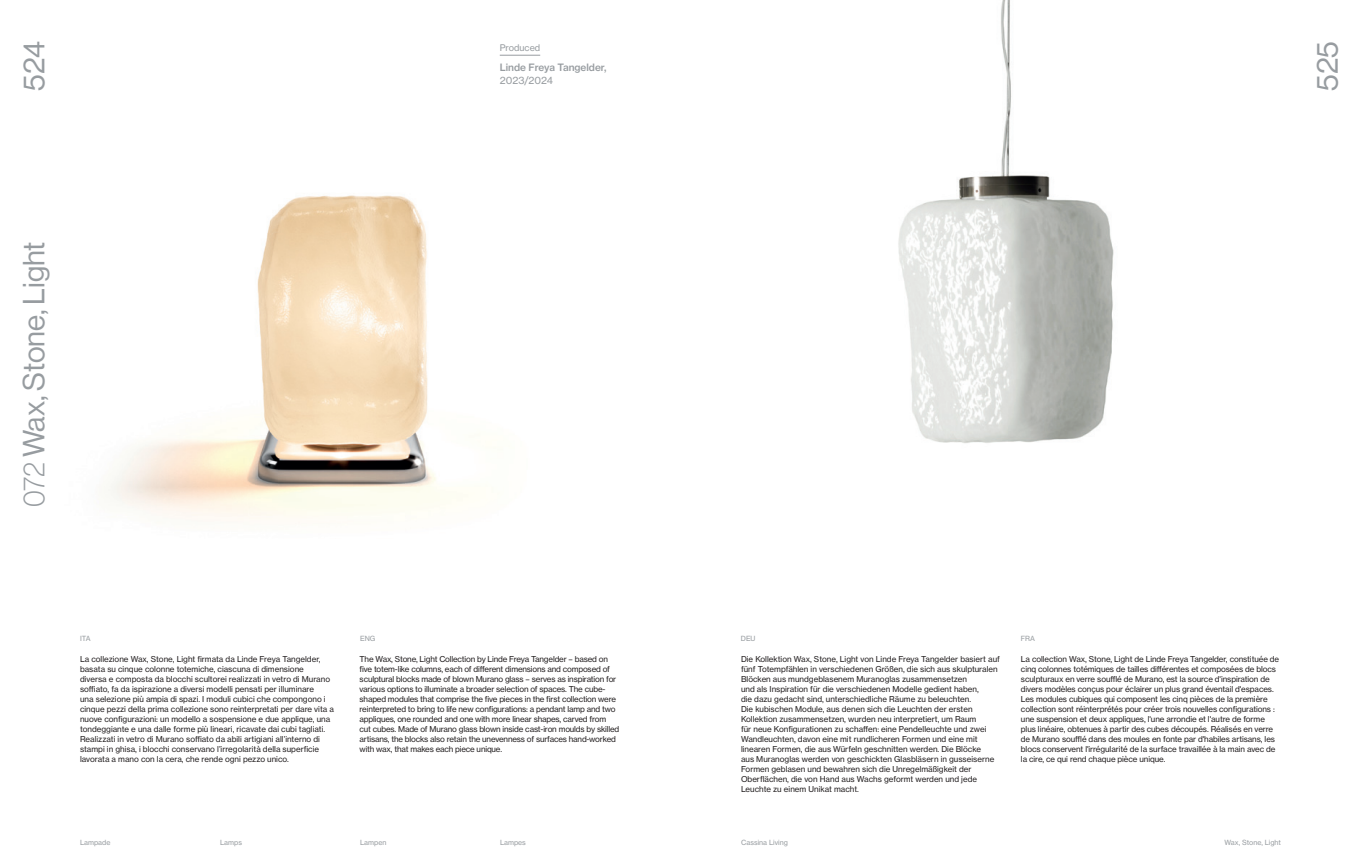
<style>
.page{position:relative;width:1361px;height:865px;background:#fff}
.page>*{position:absolute;margin:0;border:0;box-sizing:border-box;transform-origin:0 0}
.t1{font:30px "Haas Grot Disp 55 Roman";color:#979ca0}
.t2{font:500 10px "Haas Grot Text 65";color:#979ca0}
.t3{font:10px "Haas Grot Text 55 Roman";color:#979ca0}
.t4{font:9px "Haas Grot Text 55 Roman";color:#979ca0}
.t5{font:8px/10px "Haas Grot Text 55 Roman";letter-spacing:-.01em;color:#231f20}
.t6{font:7px "Haas Grot Text 55 Roman";color:#979ca0}
.s1{font-family:"Haas Grot Disp 35";font-weight:100}
</style>
<div class="page">
<img style="left:104px;top:195px;width:366px;height:325px">
<hr style="left:500px;top:55px;width:40px;height:1px;background:#979ca0">
<img style="left:898px;top:0;width:216px;height:443px">
<h1 class="t1" style="left:17px;top:91px;width:51px;rotate:-90deg">524</h1>
<h1 class="t1" style="left:1310px;top:91px;width:51px;rotate:-90deg">525</h1>
<p class="t4" style="left:500px;top:42px;width:42px">Produced</p>
<p class="t2" style="left:500px;top:61px;width:108px">Linde Freya Tangelder,</p>
<p class="t3" style="left:500px;top:74px;width:55px">2023/2024</p>
<h1 class="t1" style="left:17px;top:506px;width:267px;rotate:-90deg"><span class="s1">072</span> Wax, Stone, Light</h1>
<p class="t6" style="left:80px;top:634px;width:12px">ITA</p>
<p class="t6" style="left:360px;top:634px;width:17px">ENG</p>
<p class="t6" style="left:741px;top:634px;width:16px">DEU</p>
<p class="t6" style="left:1021px;top:634px;width:16px">FRA</p>
<p class="t5" style="left:80px;top:653px;width:255px">La collezione Wax, Stone, Light firmata da Linde Freya Tangelder, basata su cinque colonne totemiche, ciascuna di dimensione<br>diversa e composta da blocchi scultorei realizzati in vetro di Murano soffiato, fa da ispirazione a diversi modelli pensati per illuminare<br>una selezione più ampia di spazi. I moduli cubici che compongono i cinque pezzi della prima collezione sono reinterpretati per dare vita a nuove configurazioni: un modello a sospensione e due applique, una tondeggiante e una dalle forme più lineari, ricavate dai cubi tagliati.<br>Realizzati in vetro di Murano soffiato da abili artigiani all’interno di stampi in ghisa, i blocchi conservano l’irregolarità della superficie lavorata a mano con la cera, che rende ogni pezzo unico.</p>
<p class="t5" style="left:359px;top:653px;width:261px">The Wax, Stone, Light Collection by Linde Freya Tangelder – based on five totem-like columns, each of different dimensions and composed of sculptural blocks made of blown Murano glass – serves as inspiration for various options to illuminate a broader selection of spaces. The cube&shy;shaped modules that comprise the five pieces in the first collection were reinterpreted to bring to life new configurations: a pendant lamp and two appliques, one rounded and one with more linear shapes, carved from cut cubes. Made of Murano glass blown inside cast-iron moulds by skilled artisans, the blocks also retain the unevenness of surfaces hand-worked with wax, that makes each piece unique.</p>
<p class="t5" style="left:741px;top:653px;width:260px">Die Kollektion Wax, Stone, Light von Linde Freya Tangelder basiert auf fünf Totempfählen in verschiedenen Größen, die sich aus skulpturalen Blöcken aus mundgeblasenem Muranoglas zusammensetzen<br>und als Inspiration für die verschiedenen Modelle gedient haben,<br>die dazu gedacht sind, unterschiedliche Räume zu beleuchten.<br>Die kubischen Module, aus denen sich die Leuchten der ersten Kollektion zusammensetzen, wurden neu interpretiert, um Raum<br>für neue Konfigurationen zu schaffen: eine Pendelleuchte und zwei Wandleuchten, davon eine mit rundlicheren Formen und eine mit linearen Formen, die aus Würfeln geschnitten werden. Die Blöcke<br>aus Muranoglas werden von geschickten Glasbläsern in gusseiserne Formen geblasen und bewahren sich die Unregelmäßigkeit der Oberflächen, die von Hand aus Wachs geformt werden und jede Leuchte zu einem Unikat macht.</p>
<p class="t5" style="left:1021px;top:653px;width:260px">La collection Wax, Stone, Light de Linde Freya Tangelder, constituée de cinq colonnes totémiques de tailles différentes et composées de blocs sculpturaux en verre soufflé de Murano, est la source d'inspiration de divers modèles conçus pour éclairer un plus grand éventail d'espaces.<br>Les modules cubiques qui composent les cinq pièces de la première collection sont réinterprétés pour créer trois nouvelles configurations : une suspension et deux appliques, l'une arrondie et l'autre de forme plus linéaire, obtenues à partir des cubes découpés. Réalisés en verre de Murano soufflé dans des moules en fonte par d'habiles artisans, les blocs conservent l'irrégularité de la surface travaillée à la main avec de la cire, ce qui rend chaque pièce unique.</p>
<p class="t6" style="left:80px;top:838px;width:32px">Lampade</p>
<p class="t6" style="left:220px;top:838px;width:23px">Lamps</p>
<p class="t6" style="left:360px;top:838px;width:28px">Lampen</p>
<p class="t6" style="left:500px;top:838px;width:27px">Lampes</p>
<p class="t6" style="left:741px;top:838px;width:48px">Cassina Living</p>
<p class="t6" style="left:1224px;top:838px;width:58px">Wax, Stone, Light</p>
</div>
